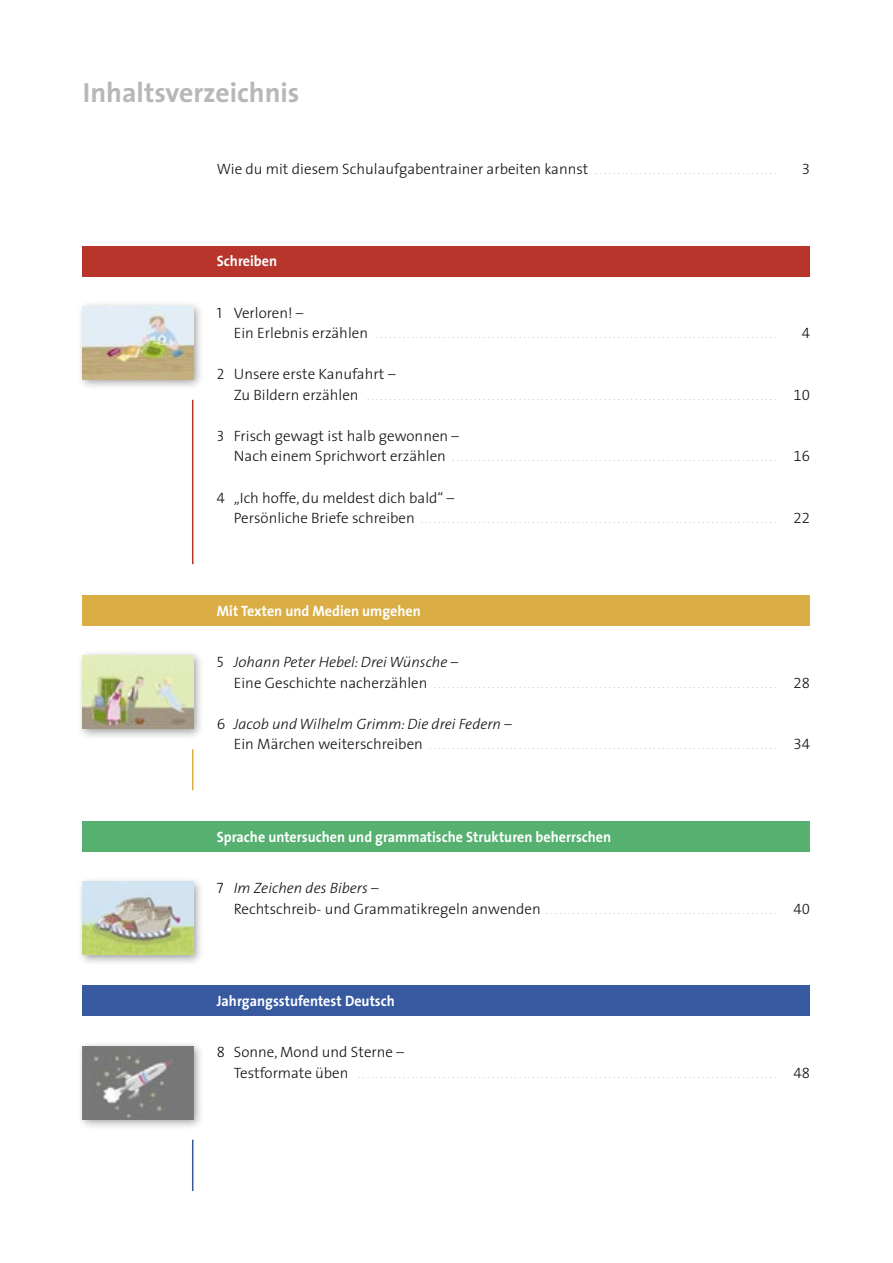
<style>
.page{position:relative;width:893px;height:1263px;background:#fff}
.page>*{position:absolute;margin:0;border:0;box-sizing:border-box;transform-origin:0 0}
._61_Inhalt_Ü2{font:27.75px "The Sans CV Bold";color:#b7b7b7}
._63_Inhalt_Fließtext{font:15px "The Sans CV Light";color:#101111}
._62_Inhalt_Ü3{font:15px "The Sans CV Bold";color:#fff;scale:.94 1}
._63_Inhalt_Fließtext-2{font:italic 15px "The Sans CV Light";color:#101111}
._63_Inhalt_Fließtext-3{font:15px "The Sans CV Light Expert";color:#101111}
._63_Inhalt_Fließtext-4{font:10.5px "The Sans CV Light";color:#b7b7b7}
.s1{font-size:10.5px;color:#b7b7b7}
.s2{font-family:"The Sans CV Light Caps"}
.s3{font-size:15px;color:#101111}
.s4{font-family:"The Sans CV Light Expert";font-size:15px;color:#101111}
.s5{font-family:"The Sans CV Light Caps";font-style:normal}
.s6{font-style:normal}
</style>
<div class="page">
<div style="left:83px;top:246px;width:727px;height:30px;background:#b7352b"></div>
<div style="left:83px;top:595px;width:727px;height:31px;background:#daad45"></div>
<div style="left:83px;top:821px;width:727px;height:31px;background:#56b070"></div>
<div style="left:83px;top:985px;width:727px;height:31px;background:#3759a0"></div>
<hr style="left:192px;top:400px;width:1px;height:164px;background:#b7352b">
<div style="left:76px;top:300px;width:128px;height:89px;background:#101111;opacity:.4"></div>
<img style="left:83px;top:306px;width:110px;height:73px">
<hr style="left:192px;top:749px;width:1px;height:41px;background:#daad45">
<div style="left:76px;top:649px;width:128px;height:90px;background:#101111;opacity:.4"></div>
<img style="left:83px;top:656px;width:110px;height:73px">
<div style="left:76px;top:875px;width:128px;height:90px;background:#101111;opacity:.4"></div>
<img style="left:83px;top:882px;width:110px;height:73px">
<hr style="left:192px;top:1140px;width:1px;height:51px;background:#3759a0">
<div style="left:76px;top:1039px;width:128px;height:90px;background:#101111;opacity:.4"></div>
<img style="left:83px;top:1046px;width:110px;height:73px">
<p class="_61_Inhalt_Ü2" style="left:83px;top:69px;width:218px">Inhaltsverzeichnis</p>
<p class="_63_Inhalt_Fließtext" style="left:217px;top:156px;width:561px">Wie du mit diesem Schulaufgabentrainer arbeiten kannst <span class="s1">. . . . . . . . . . . . . . . . . . . . . . . . . . . . . . . . . . . . . . . . .</span></p>
<p class="_63_Inhalt_Fließtext-3" style="left:802px;top:156px;width:10px">3</p>
<p class="_62_Inhalt_Ü3" style="left:217px;top:249px;width:66px">Schreiben</p>
<p class="_63_Inhalt_Fließtext" style="left:217px;top:300px;width:88px"><span class="s2">1</span> Verloren! –</p>
<p class="_63_Inhalt_Fließtext-4" style="left:234px;top:326px;width:544px"><span class="s3">Ein Erlebnis erzählen</span> ..........................................................................................</p>
<p class="_63_Inhalt_Fließtext-3" style="left:802px;top:321px;width:10px">4</p>
<p class="_63_Inhalt_Fließtext" style="left:217px;top:362px;width:180px"><span class="s2">2</span> Unsere erste Kanufahrt –</p>
<p class="_63_Inhalt_Fließtext-4" style="left:234px;top:388px;width:578px"><span class="s3">Zu Bildern erzählen</span> ............................................................................................ <span class="s4">10</span></p>
<p class="_63_Inhalt_Fließtext" style="left:217px;top:423px;width:244px"><span class="s2">3</span> Frisch gewagt ist halb gewonnen –</p>
<p class="_63_Inhalt_Fließtext-4" style="left:234px;top:449px;width:578px"><span class="s3">Nach einem Sprichwort erzählen</span> ......................................................................... <span class="s4">16</span></p>
<p class="_63_Inhalt_Fließtext" style="left:217px;top:485px;width:239px"><span class="s2">4</span> „Ich hoffe, du meldest dich bald“ –</p>
<p class="_63_Inhalt_Fließtext-4" style="left:234px;top:511px;width:578px"><span class="s3">Persönliche Briefe schreiben</span> ................................................................................ <span class="s4">22</span></p>
<p class="_62_Inhalt_Ü3" style="left:217px;top:598px;width:218px">Mit Texten und Medien umgehen</p>
<p class="_63_Inhalt_Fließtext-2" style="left:217px;top:649px;width:243px"><span class="s5">5</span> Johann Peter Hebel: Drei Wünsche <span class="s6">–</span></p>
<p class="_63_Inhalt_Fließtext-4" style="left:234px;top:675px;width:578px"><span class="s3">Eine Geschichte nacherzählen</span> ............................................................................. <span class="s4">28</span></p>
<p class="_63_Inhalt_Fließtext-2" style="left:217px;top:711px;width:296px"><span class="s5">6</span> Jacob und Wilhelm Grimm: Die drei Federn <span class="s6">–</span></p>
<p class="_63_Inhalt_Fließtext-4" style="left:234px;top:737px;width:578px"><span class="s3">Ein Märchen weiterschreiben</span> .............................................................................. <span class="s4">34</span></p>
<p class="_62_Inhalt_Ü3" style="left:217px;top:824px;width:421px">Sprache untersuchen und grammatische Strukturen beherrschen</p>
<p class="_63_Inhalt_Fließtext-2" style="left:217px;top:875px;width:163px"><span class="s5">7</span> Im Zeichen des Bibers <span class="s6">–</span></p>
<p class="_63_Inhalt_Fließtext-4" style="left:234px;top:901px;width:578px"><span class="s3">Rechtschreib- und Grammatikregeln anwenden</span> .................................................... <span class="s4">40</span></p>
<p class="_62_Inhalt_Ü3" style="left:217px;top:988px;width:191px">Jahrgangsstufentest Deutsch</p>
<p class="_63_Inhalt_Fließtext" style="left:217px;top:1040px;width:189px"><span class="s2">8</span> Sonne, Mond und Sterne –</p>
<p class="_63_Inhalt_Fließtext-4" style="left:234px;top:1066px;width:578px"><span class="s3">Testformate üben</span> .............................................................................................. <span class="s4">48</span></p>
</div>
